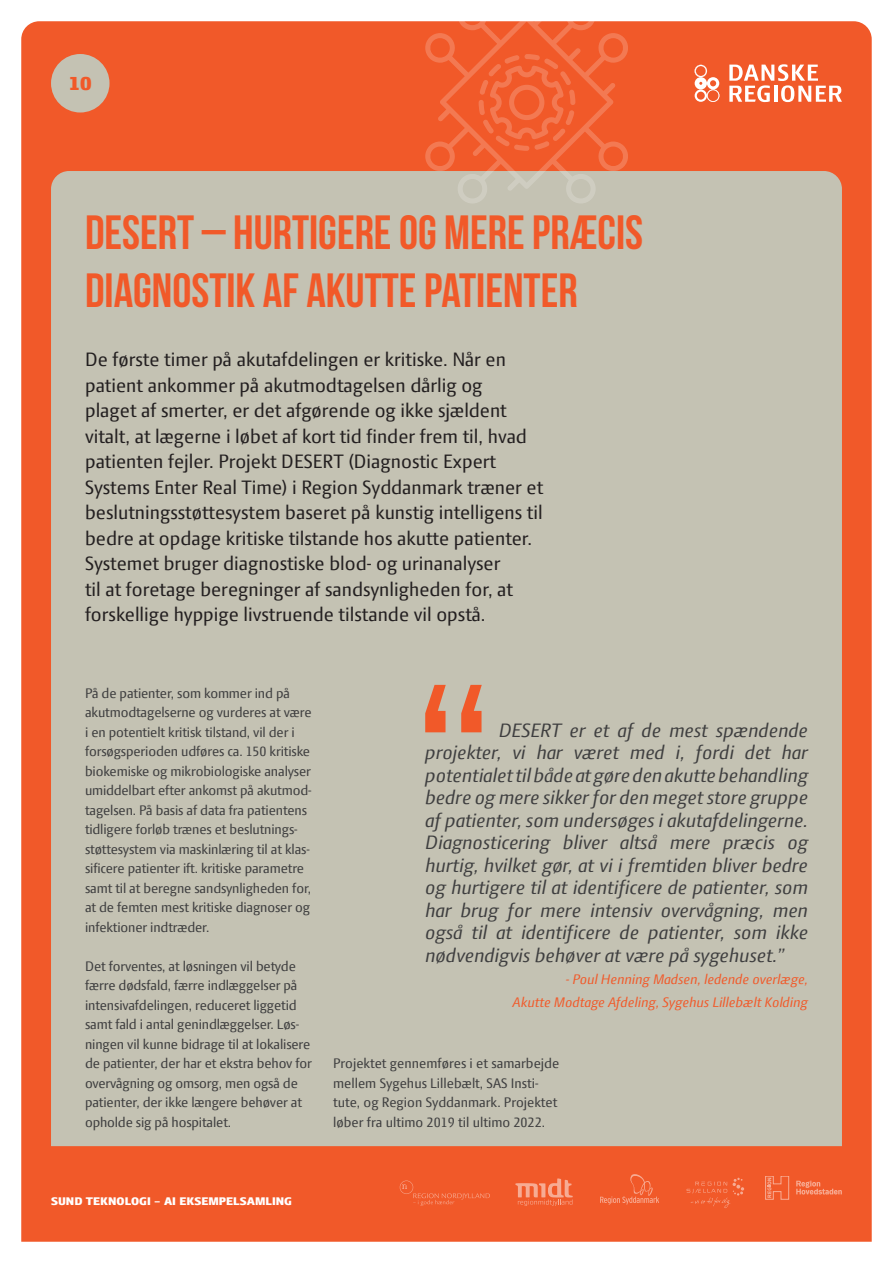
<style>
.page{position:relative;width:893px;height:1263px;background:#fff}
.page>*{position:absolute;margin:0;border:0;box-sizing:border-box;transform-origin:0 0}
.RUBRIK{font:48px/57.6px "Bebas Neue";color:#f15929}
.Indledning{font:21px/25.5px "Press Sans";color:#231f20}
.CITAT{font:italic 21px/22.5px "Press Sans";color:#3e3e3f;text-align:justify}
.Tal{font:800 21px "Press Sans";color:#f15929}
.Brød_10_13{font:15px/19.5px "Press Sans";letter-spacing:-.01em;color:#3e3e3f}
.Citat_afsender{font:italic 15px/22.5px "Press Sans";color:#f15929;text-align:right}
.MELLEMRUBRIK{font:800 12px "Press Sans";color:#fff}
</style>
<div class="page">
<div style="left:21px;top:21px;width:851px;height:1221px;background:#f15929"></div>
<div style="left:51px;top:171px;width:791px;height:975px;background:#c4c2b3"></div>
<svg style="left:515px;top:1178px;width:58px;height:28px;background:#f3754e"></svg>
<svg style="left:687px;top:1177px;width:57px;height:31px;background:#f16133"></svg>
<svg style="left:694px;top:65px;width:25px;height:37px"></svg>
<svg style="left:729px;top:64px;width:113px;height:38px"></svg>
<svg style="left:400px;top:1180px;width:90px;height:26px;background:#f15e30"></svg>
<svg style="left:796px;top:1181px;width:46px;height:13px"></svg>
<svg style="left:765px;top:1176px;width:24px;height:23px"></svg>
<svg style="left:600px;top:1174px;width:59px;height:30px;background:#f16437"></svg>
<div style="left:51px;top:54px;width:59px;height:59px;background:#c4c2b3;border-radius:50%"></div>
<svg style="left:425px;top:685px;width:57px;height:47px;background:#dc8968"></svg>
<svg style="left:424px;top:21px;width:205px;height:183px;background:#e9734b"></svg>
<p class="Tal" style="left:69px;top:73px;width:25px">10</p>
<p class="RUBRIK" style="left:85px;top:203px;width:560px">DESERT – HURTIGERE OG MERE PRÆCIS<br>DIAGNOSTIK AF AKUTTE PATIENTER</p>
<p class="Indledning" style="left:85px;top:349px;width:460px">De første timer på akutafdelingen er kritiske. Når en patient ankommer på akutmodtagelsen dårlig og<br>plaget af smerter, er det afgørende og ikke sjældent vitalt, at lægerne i løbet af kort tid finder frem til, hvad patienten fejler. Projekt DESERT (Diagnostic Expert Systems Enter Real Time) i Region Syddanmark træner et beslutningsstøttesystem baseret på kunstig intelligens til bedre at opdage kritiske tilstande hos akutte patienter.<br>Systemet bruger diagnostiske blod- og urinanalyser<br>til at foretage beregninger af sandsynligheden for, at forskellige hyppige livstruende tilstande vil opstå.</p>
<p class="Brød_10_13" style="left:85px;top:685px;width:228px">På de patienter, som kommer ind på akutmodtagelserne og vurderes at være i en potentielt kritisk tilstand, vil der i forsøgsperioden udføres ca. 150 kritiske biokemiske og mikrobiologiske analyser umiddelbart efter ankomst på akutmod&shy;tagelsen. På basis af data fra patientens tidligere forløb trænes et beslutnings&shy;støttesystem via maskinlæring til at klas&shy;sificere patienter ift. kritiske parametre samt til at beregne sandsynligheden for, at de femten mest kritiske diagnoser og infektioner indtræder.</p>
<p class="Brød_10_13" style="left:85px;top:958px;width:228px">Det forventes, at løsningen vil betyde færre dødsfald, færre indlæggelser på intensivafdelingen, reduceret liggetid samt fald i antal genindlæggelser. Løs&shy;ningen vil kunne bidrage til at lokalisere de patienter, der har et ekstra behov for overvågning og omsorg, men også de patienter, der ikke længere behøver at opholde sig på hospitalet.</p>
<p class="CITAT" style="left:425px;top:720px;width:384px;text-indent:74px">DESERT er et af de mest spændende projekter, vi har været med i, fordi det har potentialet til både at gøre den akutte behandling bedre og mere sikker for den meget store gruppe af patienter, som undersøges i akutafdelingerne.<br>Diagnosticering bliver altså mere præcis og hurtig, hvilket gør, at vi i fremtiden bliver bedre og hurtigere til at identificere de patienter, som har brug for mere intensiv overvågning, men også til at identificere de patienter, som ikke nødvendigvis behøver at være på sygehuset.”</p>
<p class="Citat_afsender" style="left:513px;top:969px;width:297px">- Poul Henning Madsen, ledende overlæge,<br>Akutte Modtage Afdeling, Sygehus Lillebælt Kolding</p>
<p class="Brød_10_13" style="left:333px;top:1055px;width:228px">Projektet gennemføres i et samarbejde mellem Sygehus Lillebælt, SAS Insti&shy;tute, og Region Syddanmark. Projektet løber fra ultimo 2019 til ultimo 2022.</p>
<p class="MELLEMRUBRIK" style="left:51px;top:1195px;width:242px">SUND TEKNOLOGI – AI EKSEMPELSAMLING</p>
</div>
